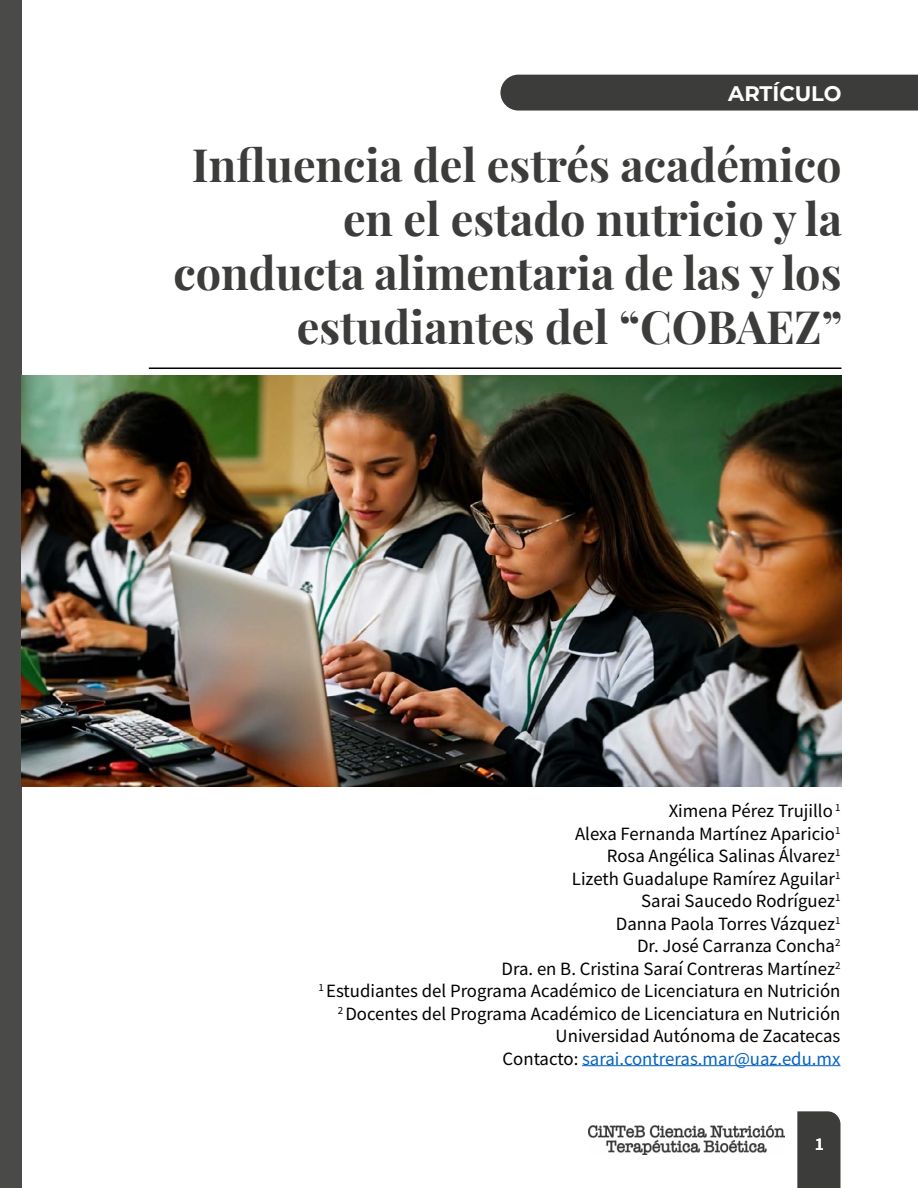
<style>
.page{position:relative;width:918px;height:1188px;background:#fff}
.page>*{position:absolute;margin:0;border:0;box-sizing:border-box;transform-origin:0 0}
.t1{font:45px/54px "Playfair Display";color:#3c3c3b;text-align:right}
.t2{font:700 21px "Montserrat";color:#fff}
.t3{font:18.75px/22.5px "Source Sans Pro";color:#000;text-align:right}
.t4{font:600 18px "Source Sans Pro";color:#fff}
.s1{color:#0563c1}
</style>
<div class="page">
<div style="left:0;top:0;width:21px;height:1188px;background:#4a4a49"></div>
<div style="left:797px;top:1111px;width:44px;height:77px;background:#3c3c3b"></div>
<img style="left:589px;top:1125px;width:196px;height:29px">
<div style="left:500px;top:75px;width:418px;height:36px;background:#3c3c3b"></div>
<hr style="left:149px;top:368px;width:692px;height:1px;background:#000">
<hr style="left:582px;top:1065px;width:259px;height:1px;background:#0563c1">
<img style="left:21px;top:376px;width:820px;height:411px">
<p class="t2" style="left:728px;top:78px;width:115px">ARTÍCULO</p>
<h1 class="t1" style="left:173px;top:135px;width:670px">Influencia del estrés académico en el estado nutricio y la conducta alimentaria de las y los estudiantes del “COBAEZ”</h1>
<p class="t3" style="left:319px;top:800px;width:523px">Ximena Pérez Trujillo <sup>1<br></sup>Alexa Fernanda Martínez Aparicio<sup>1<br></sup>Rosa Angélica Salinas Álvarez<sup>1<br></sup>Lizeth Guadalupe Ramírez Aguilar<sup>1<br></sup>Sarai Saucedo Rodríguez<sup>1<br></sup>Danna Paola Torres Vázquez<sup>1<br></sup>Dr. José Carranza Concha<sup>2<br></sup>Dra. en B. Cristina Saraí Contreras Martínez<sup>2<br>1</sup> Estudiantes del Programa Académico de Licenciatura en Nutrición <sup>2</sup> Docentes del Programa Académico de Licenciatura en Nutrición Universidad Autónoma de Zacatecas<br>Contacto: <span class="s1">sarai.contreras.mar@uaz.edu.mx</span></p>
<p class="t4" style="left:815px;top:1132px;width:11px">1</p>
</div>
